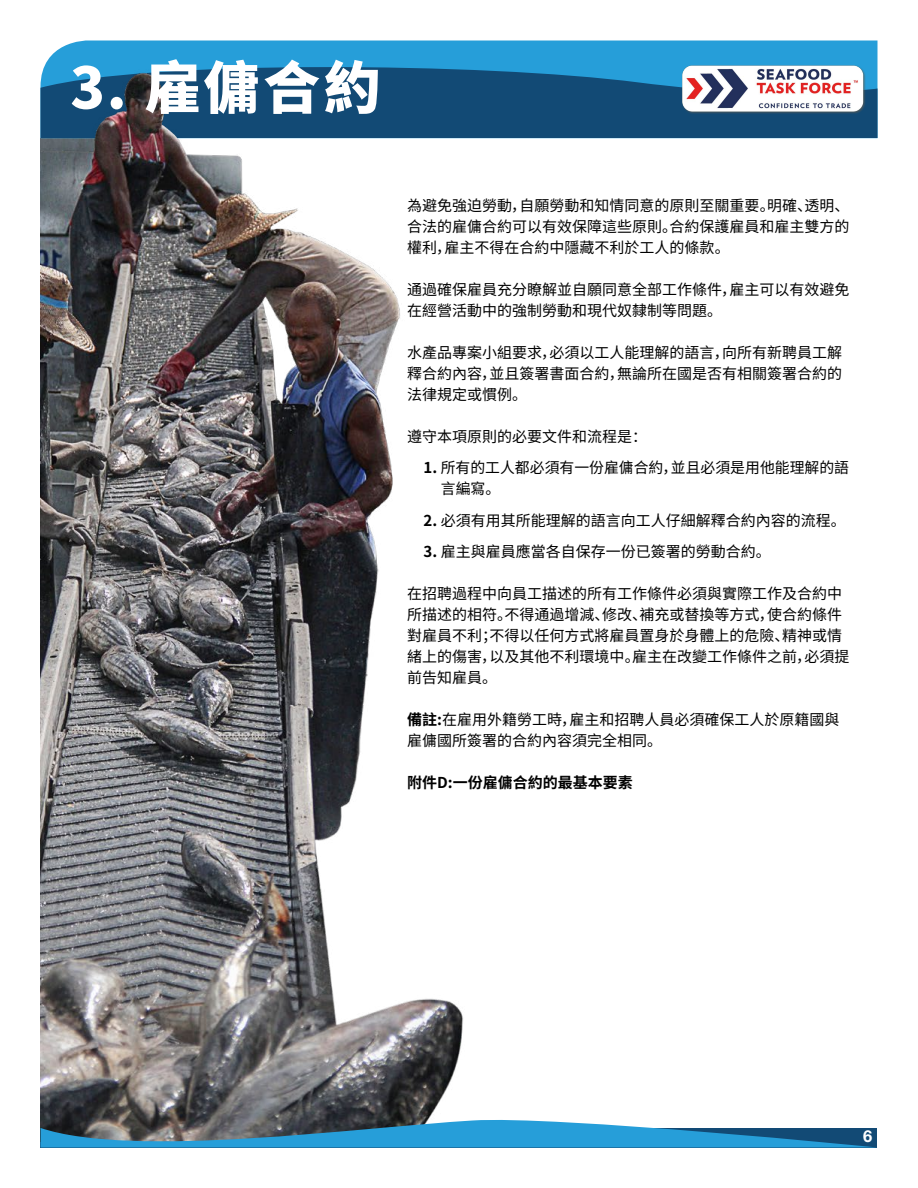
<style>
.page{position:relative;width:918px;height:1188px;background:#fff}
.page>*{position:absolute;margin:0;border:0;box-sizing:border-box;transform-origin:0 0}
.t1{font:900 57px "Noto Sans SC";color:#fff}
.t2{font:700 16.5px "Helvetica Neue";color:#fff}
.t3{font:15px/21px "Noto Sans SC";color:#000}
.t4{font:700 15px "Noto Sans SC";color:#000}
.t5{font:800 12.6px "Open Sans";color:#fff}
.s1{font-weight:700}
</style>
<div class="page">
<div style="left:48px;top:40px;width:830px;height:19px;background:#269ed9"></div>
<svg style="left:496px;top:59px;width:382px;height:79px;background:#175e8c"></svg>
<img style="left:40px;top:59px;width:456px;height:1056px">
<svg style="left:40px;top:1115px;width:837px;height:33px"></svg>
<img style="left:682px;top:65px;width:183px;height:49px">
<h1 class="t1" style="left:70px;top:56px;width:312px">3. 雇傭合約</h1>
<p class="t5" style="left:139px;top:58px;width:20px">y C</p>
<p class="t3" style="left:407px;top:195px;width:444px;text-align:justify">為避免強迫勞動，自願勞動和知情同意的原則至關重要。明確、透明、合法的雇傭合約可以有效保障這些原則。合約保護雇員和雇主雙方的權利，雇主不得在合約中隱藏不利於工人的條款。</p>
<p class="t3" style="left:407px;top:279px;width:444px">通過確保雇員充分瞭解並自願同意全部工作條件，雇主可以有效避免在經營活動中的強制勞動和現代奴隸制等問題。</p>
<p class="t3" style="left:407px;top:342px;width:436px;text-align:justify">水產品專案小組要求，必須以工人能理解的語言，向所有新聘員工解釋合約內容，並且簽署書面合約，無論所在國是否有相關簽署合約的法律規定或慣例。</p>
<p class="t3" style="left:407px;top:426px;width:241px">遵守本項原則的必要文件和流程是：</p>
<p class="t3" style="left:441px;top:457px;width:410px;text-indent:-17px"><span class="s1">1.</span> 所有的工人都必須有一份雇傭合約，並且必須是用他能理解的語言編寫。</p>
<p class="t3" style="left:424px;top:510px;width:424px"><span class="s1">2.</span> 必須有用其所能理解的語言向工人仔細解釋合約內容的流程。</p>
<p class="t3" style="left:424px;top:541px;width:349px"><span class="s1">3.</span> 雇主與雇員應當各自保存一份已簽署的勞動合約。</p>
<p class="t3" style="left:407px;top:583px;width:444px">在招聘過程中向員工描述的所有工作條件必須與實際工作及合約中所描述的相符。不得通過增減、修改、補充或替換等方式，使合約條件對雇員不利；不得以任何方式將雇員置身於身體上的危險、精神或情緒上的傷害，以及其他不利環境中。雇主在改變工作條件之前，必須提前告知雇員。</p>
<p class="t3" style="left:407px;top:709px;width:434px"><span class="s1">備註:</span>在雇用外籍勞工時，雇主和招聘人員必須確保工人於原籍國與雇傭國所簽署的合約內容須完全相同。</p>
<p class="t4" style="left:407px;top:774px;width:227px">附件D:一份雇傭合約的最基本要素</p>
<p class="t2" style="left:863px;top:1126px;width:11px">6</p>
</div>
